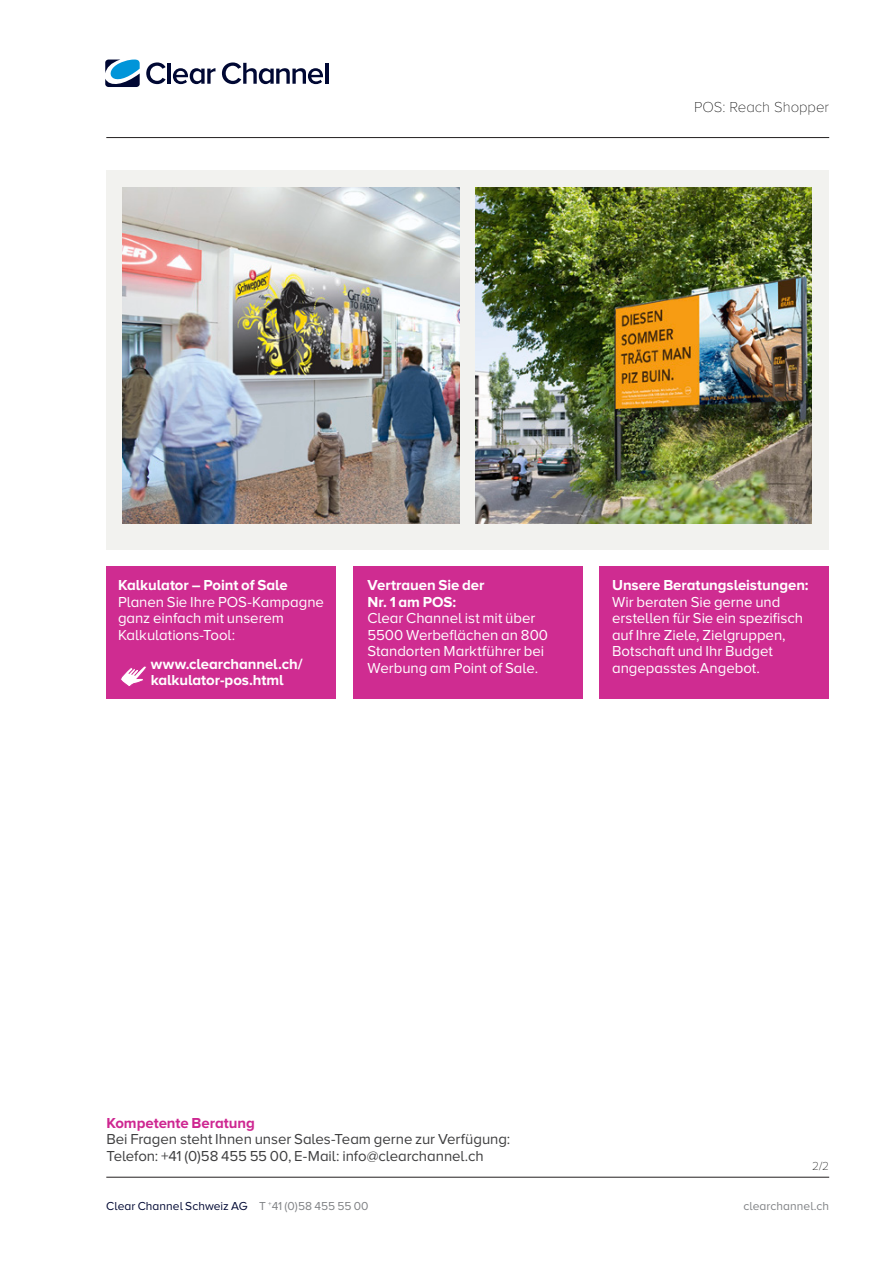
<style>
.page{position:relative;width:893px;height:1263px;background:#fff}
.page>*{position:absolute;margin:0;border:0;box-sizing:border-box;transform-origin:0 0}
.Lauftext{font:15px/16.5px "Proxima Nova A";letter-spacing:-.005em;color:#fff}
.Lauftext-2{font:15px "Proxima Nova A";letter-spacing:-.005em;color:#3e3e3f}
.Lauftext-3{font:700 15px/16.5px "Proxima Nova A";letter-spacing:-.005em;color:#fff}
.Lauftext-4{font:700 15px "Proxima Nova A";letter-spacing:-.005em;color:#ce2791}
.t1{font:100 15px "Proxima Nova A";color:#000}
.t2{font:12px "Proxima Nova A";letter-spacing:.005em;color:#000833}
.t3{font:12px "Proxima Nova A";letter-spacing:.005em;color:#808285}
.t4{font:100 12px "Proxima Nova A";color:#000}
.s1{font-weight:700}
.s2{color:#808285}
</style>
<div class="page">
<hr style="left:106px;top:137px;width:723px;height:1px;background:#231f20">
<hr style="left:106px;top:1177px;width:723px;height:1px;background:#231f20">
<svg style="left:146px;top:62px;width:20px;height:22px"></svg>
<hr style="left:168px;top:63px;width:3px;height:21px;background:#000833">
<svg style="left:173px;top:68px;width:42px;height:16px"></svg>
<svg style="left:222px;top:62px;width:101px;height:22px"></svg>
<hr style="left:325px;top:63px;width:3px;height:21px;background:#000833">
<svg style="left:105px;top:60px;width:35px;height:27px"></svg>
<div style="left:106px;top:171px;width:723px;height:379px;background:#f2f2ef"></div>
<img style="left:123px;top:187px;width:336px;height:336px">
<img style="left:476px;top:187px;width:336px;height:336px">
<div style="left:106px;top:567px;width:230px;height:132px;background:#cf2c91"></div>
<div style="left:353px;top:567px;width:230px;height:132px;background:#cf2c91"></div>
<div style="left:599px;top:567px;width:230px;height:132px;background:#cf2c91"></div>
<svg style="left:121px;top:666px;width:25px;height:20px"></svg>
<p class="t1" style="left:694px;top:99px;width:137px">POS: Reach Shopper</p>
<p class="Lauftext" style="left:118px;top:577px;width:208px"><span class="s1">Kalkulator – Point of Sale<br></span>Planen Sie Ihre POS-Kampagne ganz einfach mit unserem<br>Kalkulations-Tool:</p>
<p class="Lauftext-3" style="left:151px;top:655px;width:153px">www.clearchannel.ch/ kalkulator-pos.html</p>
<p class="Lauftext" style="left:368px;top:577px;width:182px"><span class="s1">Vertrauen Sie der<br>Nr. 1 am POS:<br></span>Clear Channel ist mit über<br>5500 Werbeflächen an 800<br>Standorten Marktführer bei<br>Werbung am Point of Sale.</p>
<p class="Lauftext" style="left:612px;top:577px;width:198px"><span class="s1">Unsere Beratungsleistungen:<br></span>Wir beraten Sie gerne und erstellen für Sie ein spezifisch auf Ihre Ziele, Zielgruppen,<br>Botschaft und Ihr Budget angepasstes Angebot.</p>
<p class="Lauftext-4" style="left:106px;top:1114px;width:150px">Kompetente Beratung</p>
<p class="Lauftext-2" style="left:106px;top:1131px;width:405px">Bei Fragen steht Ihnen unser Sales-Team gerne zur Verfügung:</p>
<p class="Lauftext-2" style="left:106px;top:1147px;width:379px">Telefon: +41 (0)58 455 55 00, E-Mail: info@clearchannel.ch</p>
<p class="t2" style="left:106px;top:1200px;width:264px">Clear Channel Schweiz AG <span class="s2">T</span> <sup>+</sup><span class="s2">41 (0)58 455 55 00</span></p>
<p class="t4" style="left:812px;top:1159px;width:19px">2/2</p>
<p class="t3" style="left:744px;top:1200px;width:87px">clearchannel.ch</p>
</div>
